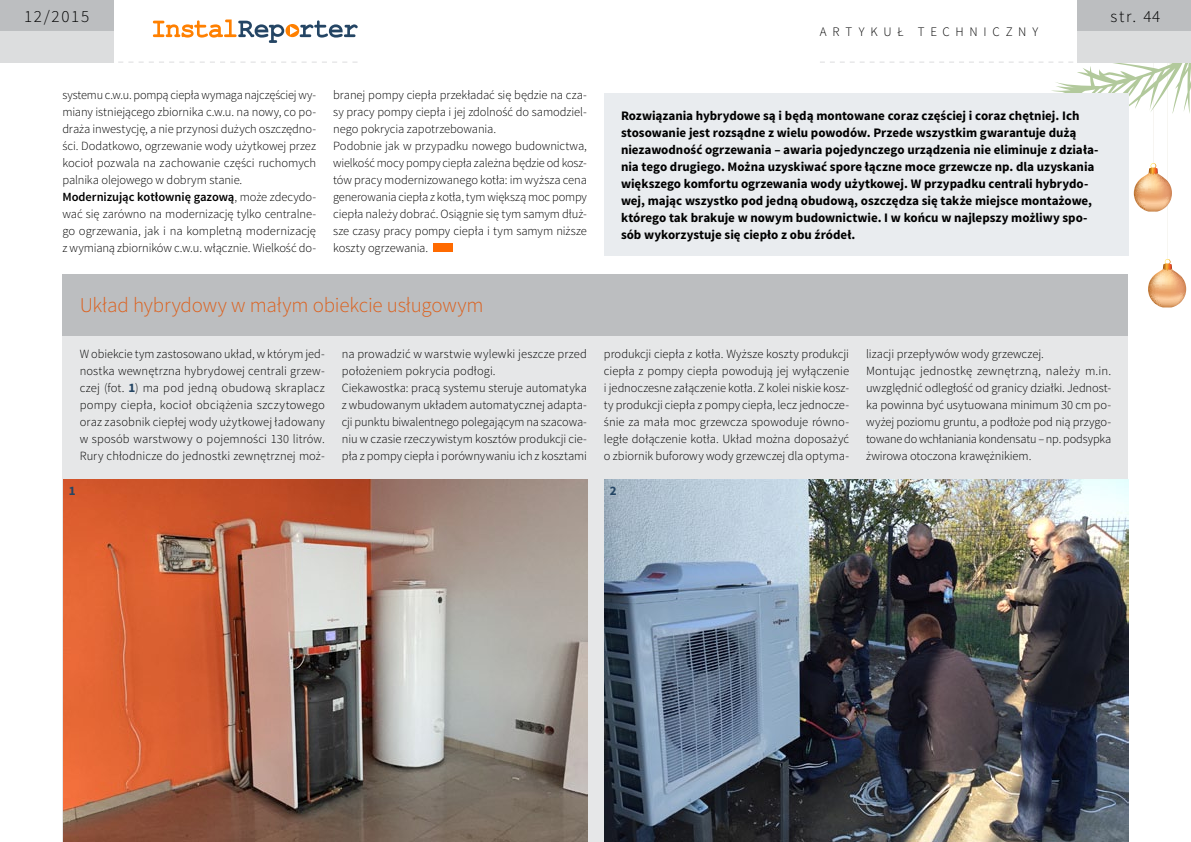
<style>
.page{position:relative;width:1191px;height:842px;background:#fff}
.page>*{position:absolute;margin:0;border:0;box-sizing:border-box;transform-origin:0 0}
.t1{font:300 21px "Source Sans Pro";letter-spacing:-.01em;color:#dc611e}
.t2{font:300 17px "Source Sans Pro";letter-spacing:.1em;color:#000}
.t3{font:700 13px/17px "Source Sans Pro";color:#000}
.t4{font:300 13px "Source Sans Pro";letter-spacing:.44em;color:#000}
.t5{font:700 13px "Source Sans Pro";color:#244564}
.t6{font:300 12.5px/17px "Source Sans Pro";letter-spacing:-.005em;color:#000}
.s1{font-weight:600}
.s2{font-weight:700;font-size:13px;color:#244564}
</style>
<div class="page">
<svg style="left:153px;top:20px;width:204px;height:23px"></svg>
<div style="left:0;top:0;width:113px;height:31px;background:#bcbec0"></div>
<div style="left:0;top:31px;width:113px;height:31px;background:#dcddde"></div>
<svg style="left:108px;top:62px;width:249px;height:1px"></svg>
<svg style="left:820px;top:0;width:371px;height:307px"></svg>
<div style="left:433px;top:243px;width:20px;height:9px;background:#ff6a00"></div>
<div style="left:63px;top:275px;width:1065px;height:62px;background:#bcbec0"></div>
<div style="left:63px;top:337px;width:1065px;height:505px;background:#e6e7e8"></div>
<img style="left:63px;top:479px;width:524px;height:363px">
<img style="left:604px;top:479px;width:524px;height:363px">
<div style="left:604px;top:93px;width:524px;height:163px;background:#e9ecef"></div>
<h2 class="t2" style="left:24px;top:6px;width:67px">12/2015</h2>
<h2 class="t2" style="left:1110px;top:6px;width:51px">str. 44</h2>
<p class="t4" style="left:820px;top:24px;width:220px">artykuł techniczny</p>
<p class="t6" style="left:62px;top:87px;width:255px">systemu c.w.u. pompą ciepła wymaga najczęściej wy&shy;miany istniejącego zbiornika c.w.u. na nowy, co po&shy;draża inwestycję, a nie przynosi dużych oszczędno&shy;ści. Dodatkowo, ogrzewanie wody użytkowej przez kocioł pozwala na zachowanie części ruchomych palnika olejowego w dobrym stanie.<br><span class="s1">Modernizując kotłownię gazową</span>, może zdecydo&shy;wać się zarówno na modernizację tylko centralne&shy;go ogrzewania, jak i na kompletną modernizację z wymianą zbiorników c.w.u. włącznie. Wielkość do-</p>
<p class="t6" style="left:333px;top:87px;width:255px">branej pompy ciepła przekładać się będzie na cza&shy;sy pracy pompy ciepła i jej zdolność do samodziel&shy;nego pokrycia zapotrzebowania.<br>Podobnie jak w przypadku nowego budownictwa, wielkość mocy pompy ciepła zależna będzie od kosz&shy;tów pracy modernizowanego kotła: im wyższa cena generowania ciepła z kotła, tym większą moc pompy ciepła należy dobrać. Osiągnie się tym samym dłuż&shy;sze czasy pracy pompy ciepła i tym samym niższe koszty ogrzewania.</p>
<p class="t3" style="left:621px;top:107px;width:479px">Rozwiązania hybrydowe są i będą montowane coraz częściej i coraz chętniej. Ich stosowanie jest rozsądne z wielu powodów. Przede wszystkim gwarantuje dużą niezawodność ogrzewania – awaria pojedynczego urządzenia nie eliminuje z działa&shy;nia tego drugiego. Można uzyskiwać spore łączne moce grzewcze np. dla uzyskania większego komfortu ogrzewania wody użytkowej. W przypadku centrali hybrydo&shy;wej, mając wszystko pod jedną obudową, oszczędza się także miejsce montażowe, którego tak brakuje w nowym budownictwie. I w końcu w najlepszy możliwy spo&shy;sób wykorzystuje się ciepło z obu źródeł.</p>
<h1 class="t1" style="left:80px;top:293px;width:405px">Układ hybrydowy w małym obiekcie usługowym</h1>
<p class="t6" style="left:80px;top:345px;width:247px;text-align:justify">W obiekcie tym zastosowano układ, w którym jed&shy;nostka wewnętrzna hybrydowej centrali grzew&shy;czej (fot. <span class="s2">1</span>) ma pod jedną obudową skraplacz pompy ciepła, kocioł obciążenia szczytowego oraz zasobnik ciepłej wody użytkowej ładowany w sposób warstwowy o pojemności 130 litrów.<br>Rury chłodnicze do jednostki zewnętrznej moż-</p>
<p class="t6" style="left:342px;top:345px;width:247px">na prowadzić w warstwie wylewki jeszcze przed położeniem pokrycia podłogi.<br>Ciekawostka: pracą systemu steruje automatyka z wbudowanym układem automatycznej adapta&shy;cji punktu biwalentnego polegającym na szacowa&shy;niu w czasie rzeczywistym kosztów produkcji cie&shy;pła z pompy ciepła i porównywaniu ich z kosztami</p>
<p class="t6" style="left:604px;top:345px;width:247px;text-align:justify">produkcji ciepła z kotła. Wyższe koszty produkcji ciepła z pompy ciepła powodują jej wyłączenie i jednoczesne załączenie kotła. Z kolei niskie kosz&shy;ty produkcji ciepła z pompy ciepła, lecz jednocze&shy;śnie za mała moc grzewcza spowoduje równo&shy;ległe dołączenie kotła. Układ można doposażyć o zbiornik buforowy wody grzewczej dla optyma-</p>
<p class="t6" style="left:866px;top:345px;width:247px">lizacji przepływów wody grzewczej.<br>Montując jednostkę zewnętrzną, należy m.in. uwzględnić odległość od granicy działki. Jednost&shy;ka powinna być usytuowana minimum 30 cm po&shy;wyżej poziomu gruntu, a podłoże pod nią przygo&shy;towane do wchłaniania kondensatu – np. podsypka żwirowa otoczona krawężnikiem.</p>
<p class="t5" style="left:69px;top:482px;width:8px">1</p>
<p class="t5" style="left:609px;top:482px;width:8px">2</p>
</div>
